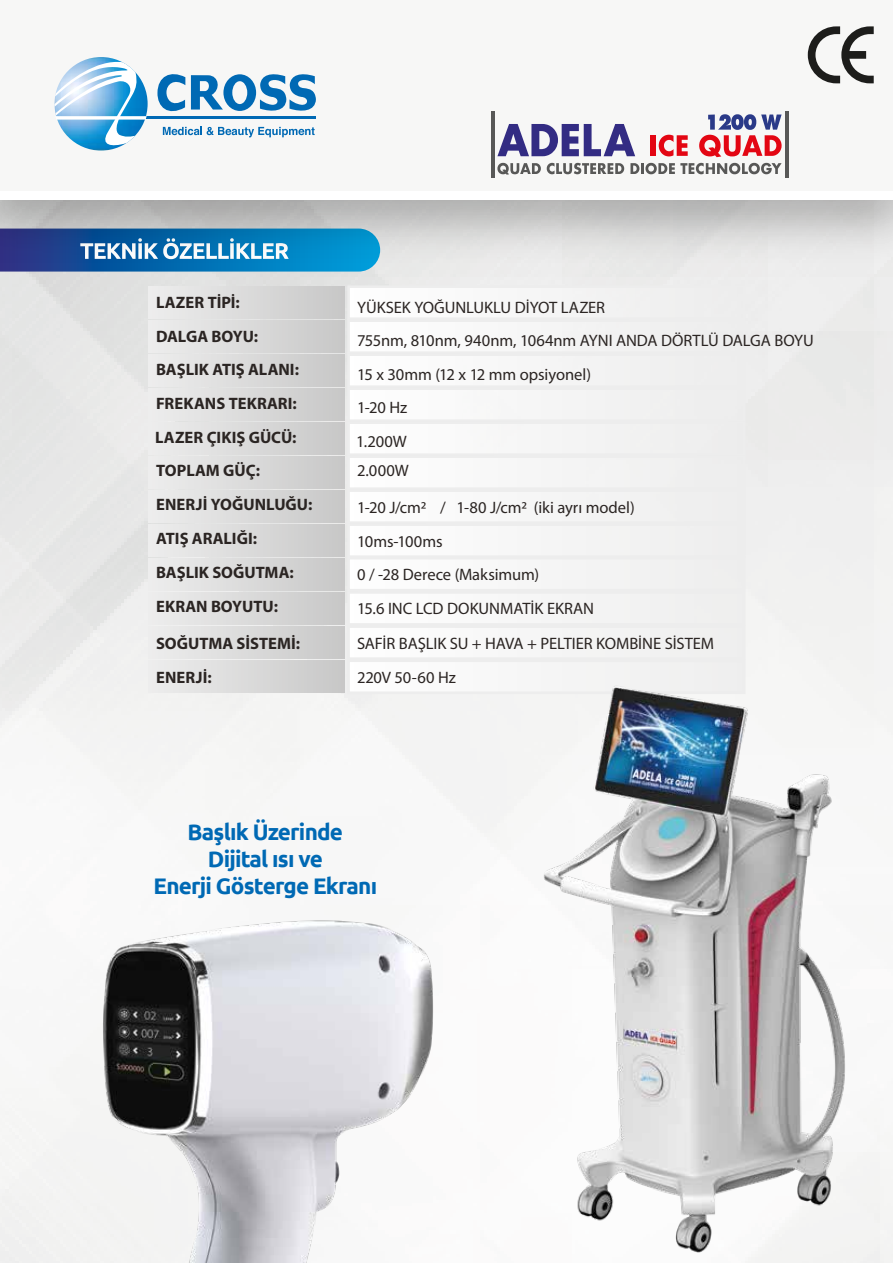
<style>
.page{position:relative;width:893px;height:1263px;background:#fff}
.page>*{position:absolute;margin:0;border:0;box-sizing:border-box;transform-origin:0 0}
.t1{font:700 22.5px/27px "Ubuntu";letter-spacing:-.035em;color:#0069b4;text-align:center}
.t2{font:16.5px "Myriad Pro";letter-spacing:-.005em;color:#2b2523}
.t3{font:700 16.5px/33.9px "Myriad Pro";color:#2b2523}
</style>
<div class="page">
<img style="left:0;top:200px;width:893px;height:82px">
<div style="left:0;top:0;width:893px;height:197px;background:#f7f7f6"></div>
<svg style="left:157px;top:74px;width:28px;height:43px"></svg>
<svg style="left:191px;top:74px;width:125px;height:37px"></svg>
<hr style="left:145px;top:117px;width:171px;height:2px;background:#0069b4">
<svg style="left:54px;top:59px;width:94px;height:89px"></svg>
<svg style="left:163px;top:127px;width:152px;height:10px"></svg>
<svg style="left:808px;top:26px;width:66px;height:57px"></svg>
<div style="left:0;top:191px;width:893px;height:9px;background:#fff"></div>
<div style="left:149px;top:287px;width:195px;height:32px;background:linear-gradient(to right,#ededed,#c8c8c7)"></div>
<div style="left:149px;top:321px;width:195px;height:32px;background:linear-gradient(to right,#ededed,#c8c8c7)"></div>
<div style="left:149px;top:389px;width:195px;height:32px;background:linear-gradient(to right,#ededed,#c8c8c7)"></div>
<div style="left:149px;top:355px;width:195px;height:32px;background:linear-gradient(to right,#ededed,#c8c8c7)"></div>
<div style="left:149px;top:457px;width:195px;height:32px;background:linear-gradient(to right,#ededed,#c8c8c7)"></div>
<div style="left:149px;top:491px;width:195px;height:32px;background:linear-gradient(to right,#ededed,#c8c8c7)"></div>
<div style="left:149px;top:525px;width:195px;height:32px;background:linear-gradient(to right,#ededed,#c8c8c7)"></div>
<div style="left:149px;top:559px;width:195px;height:32px;background:linear-gradient(to right,#ededed,#c8c8c7)"></div>
<div style="left:349px;top:287px;width:395px;height:32px;background:#f5f5f5"></div>
<div style="left:347px;top:285px;width:398px;height:35px;border:3px solid #ededed"></div>
<div style="left:349px;top:321px;width:395px;height:32px;background:#f5f5f5"></div>
<div style="left:347px;top:319px;width:398px;height:35px;border:3px solid #ededed"></div>
<div style="left:349px;top:389px;width:395px;height:32px;background:#f5f5f5"></div>
<div style="left:347px;top:387px;width:398px;height:35px;border:3px solid #ededed"></div>
<div style="left:349px;top:355px;width:395px;height:32px;background:#f5f5f5"></div>
<div style="left:347px;top:353px;width:398px;height:35px;border:3px solid #ededed"></div>
<div style="left:349px;top:457px;width:395px;height:32px;background:#f5f5f5"></div>
<div style="left:347px;top:455px;width:398px;height:35px;border:3px solid #ededed"></div>
<div style="left:349px;top:491px;width:395px;height:32px;background:#f5f5f5"></div>
<div style="left:347px;top:489px;width:398px;height:35px;border:3px solid #ededed"></div>
<div style="left:349px;top:525px;width:395px;height:32px;background:#f5f5f5"></div>
<div style="left:347px;top:523px;width:398px;height:35px;border:3px solid #ededed"></div>
<div style="left:349px;top:558px;width:395px;height:32px;background:#f5f5f5"></div>
<div style="left:347px;top:557px;width:398px;height:34px;border:3px solid #ededed"></div>
<div style="left:149px;top:593px;width:195px;height:32px;background:linear-gradient(to right,#ededed,#c8c8c7)"></div>
<div style="left:349px;top:592px;width:395px;height:32px;background:#f5f5f5"></div>
<div style="left:347px;top:591px;width:398px;height:35px;border:3px solid #ededed"></div>
<div style="left:149px;top:627px;width:195px;height:32px;background:linear-gradient(to right,#ededed,#c8c8c7)"></div>
<div style="left:349px;top:627px;width:395px;height:32px;background:#f5f5f5"></div>
<div style="left:347px;top:625px;width:398px;height:35px;border:3px solid #ededed"></div>
<div style="left:149px;top:661px;width:195px;height:32px;background:linear-gradient(to right,#ededed,#c8c8c7)"></div>
<div style="left:349px;top:661px;width:395px;height:32px;background:#f9f9f9"></div>
<div style="left:347px;top:659px;width:398px;height:35px;border:3px solid #ededed"></div>
<div style="left:149px;top:423px;width:195px;height:32px;background:linear-gradient(to right,#ededed,#c8c8c7)"></div>
<div style="left:349px;top:423px;width:395px;height:32px;background:#f5f5f5"></div>
<div style="left:347px;top:421px;width:398px;height:35px;border:3px solid #ededed"></div>
<hr style="left:491px;top:111px;width:3px;height:67px;background:#585857">
<hr style="left:785px;top:111px;width:3px;height:67px;background:#585857">
<svg style="left:497px;top:124px;width:138px;height:32px"></svg>
<div style="left:650px;top:135px;width:5px;height:21px;background:#e30613"></div>
<svg style="left:659px;top:135px;width:29px;height:21px"></svg>
<svg style="left:497px;top:163px;width:44px;height:12px"></svg>
<svg style="left:547px;top:163px;width:77px;height:11px"></svg>
<svg style="left:630px;top:163px;width:152px;height:11px"></svg>
<svg style="left:699px;top:114px;width:83px;height:43px"></svg>
<img style="left:93px;top:858px;width:366px;height:405px">
<img style="left:526px;top:669px;width:331px;height:588px">
<p class="t3" style="left:156px;top:285px;width:104px">LAZER TİPİ:<br>DALGA BOYU:</p>
<p class="t2" style="left:357px;top:297px;width:250px">YÜKSEK YOĞUNLUKLU DİYOT LAZER</p>
<p class="t2" style="left:357px;top:331px;width:458px">755nm, 810nm, 940nm, 1064nm AYNI ANDA DÖRTLÜ DALGA BOYU</p>
<p class="t3" style="left:156px;top:352px;width:144px">BAŞLIK ATIŞ ALANI:<br>FREKANS TEKRARI:</p>
<p class="t2" style="left:357px;top:364px;width:236px">15 x 30mm (12 x 12 mm opsiyonel)</p>
<p class="t2" style="left:357px;top:398px;width:52px">1-20 Hz</p>
<p class="t3" style="left:155px;top:420px;width:143px">LAZER ÇIKIŞ GÜCÜ:</p>
<p class="t2" style="left:356px;top:432px;width:52px">1.200W</p>
<p class="t3" style="left:156px;top:453px;width:105px">TOPLAM GÜÇ:</p>
<p class="t2" style="left:357px;top:461px;width:53px">2.000W</p>
<p class="t3" style="left:156px;top:487px;width:158px">ENERJİ YOĞUNLUĞU:<br>ATIŞ ARALIĞI:<br>BAŞLIK SOĞUTMA:</p>
<p class="t2" style="left:357px;top:497px;width:279px">1-20 J/cm2 / 1-80 J/cm2 (iki ayrı model)</p>
<p class="t2" style="left:357px;top:531px;width:87px">10ms-100ms</p>
<p class="t2" style="left:357px;top:564px;width:184px">0 / -28 Derece (Maksimum)</p>
<p class="t3" style="left:156px;top:589px;width:123px">EKRAN BOYUTU:</p>
<p class="t2" style="left:357px;top:598px;width:239px">15.6 INC LCD DOKUNMATİK EKRAN</p>
<p class="t3" style="left:156px;top:626px;width:146px">SOĞUTMA SİSTEMİ:</p>
<p class="t2" style="left:357px;top:633px;width:359px">SAFİR BAŞLIK SU + HAVA + PELTIER KOMBİNE SİSTEM</p>
<p class="t3" style="left:156px;top:659px;width:57px">ENERJİ:</p>
<p class="t2" style="left:357px;top:667px;width:100px">220V 50-60 Hz</p>
<h1 class="t1" style="left:153px;top:818px;width:225px">Başlık Üzerinde<br>Dijital ısı ve<br>Enerji Gösterge Ekranı</h1>
</div>
